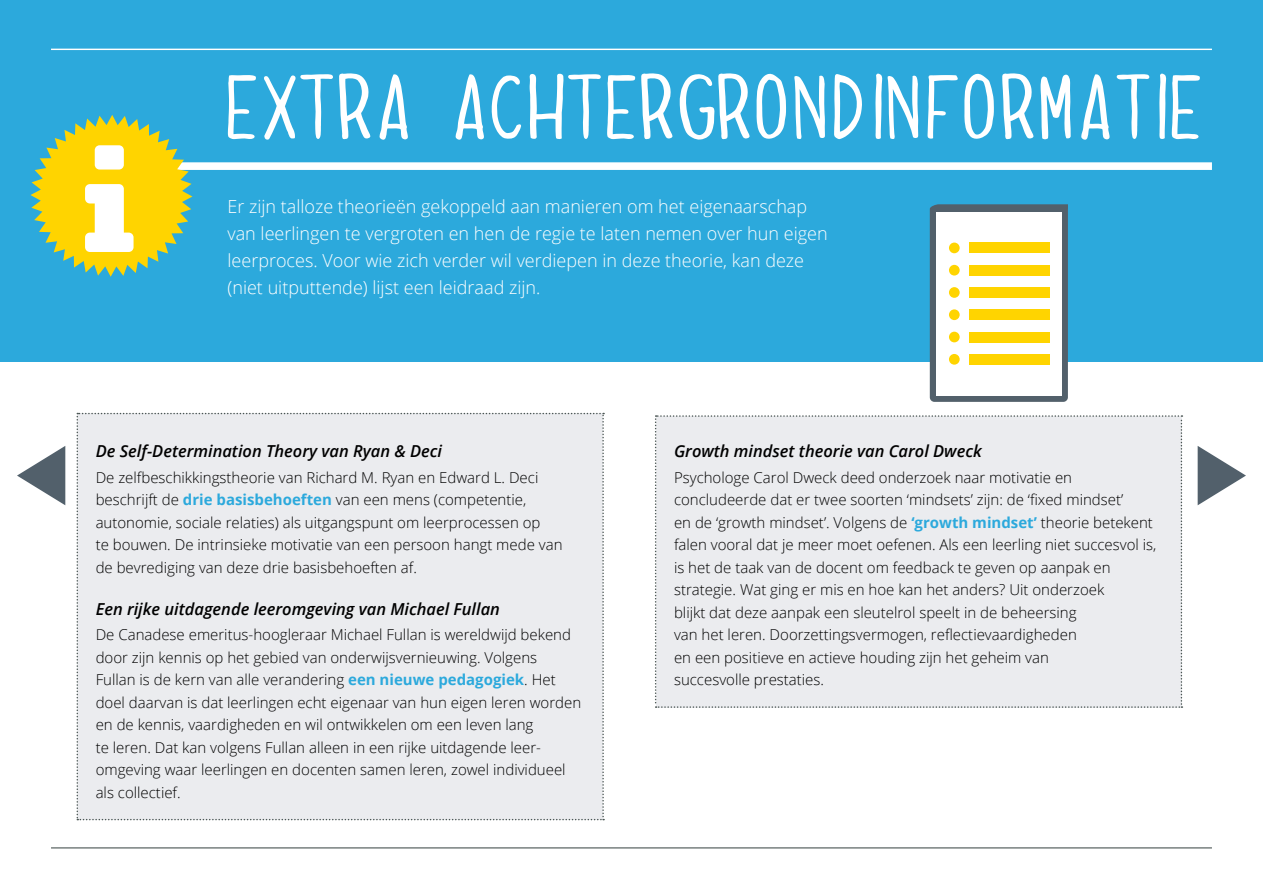
<style>
.page{position:relative;width:1263px;height:893px;background:#fff}
.page>*{position:absolute;margin:0;border:0;box-sizing:border-box;transform-origin:0 0}
.t1{font:75px "Dolce Caffe";color:#fff}
.t2{font:300 18px/27px "Open Sans";color:#fff}
.t3{font:italic 600 16.5px "Open Sans";color:#000}
.t4{font:300 15px/22.5px "Open Sans";color:#000}
.s1{font-weight:700;color:#2ca9dc}
</style>
<div class="page">
<hr style="left:51px;top:847px;width:1161px;height:1px;background:#4b5654">
<svg style="left:1198px;top:446px;width:48px;height:59px"></svg>
<svg style="left:17px;top:446px;width:48px;height:59px"></svg>
<div style="left:0;top:0;width:1263px;height:361px;background:#2ca9dc"></div>
<hr style="left:51px;top:49px;width:1161px;height:1px;background:#fff">
<div style="left:51px;top:162px;width:1161px;height:8px;background:#fff"></div>
<div style="left:77px;top:413px;width:527px;height:407px;background:#ebecef"></div>
<div style="left:655px;top:415px;width:527px;height:293px;background:#ebecef"></div>
<svg style="left:30px;top:115px;width:162px;height:162px"></svg>
<svg style="left:930px;top:204px;width:137px;height:197px;background:#576671"></svg>
<div style="left:936px;top:212px;width:126px;height:183px;background:#fff"></div>
<div style="left:969px;top:243px;width:80px;height:10px;background:#ffd400"></div>
<div style="left:949px;top:243px;width:11px;height:10px;background:#ffd400;border-radius:50%"></div>
<div style="left:969px;top:265px;width:80px;height:11px;background:#ffd400"></div>
<div style="left:949px;top:265px;width:11px;height:11px;background:#ffd400;border-radius:50%"></div>
<div style="left:969px;top:287px;width:80px;height:11px;background:#ffd400"></div>
<div style="left:949px;top:287px;width:11px;height:11px;background:#ffd400;border-radius:50%"></div>
<div style="left:969px;top:309px;width:80px;height:11px;background:#ffd400"></div>
<div style="left:949px;top:309px;width:11px;height:11px;background:#ffd400;border-radius:50%"></div>
<div style="left:969px;top:332px;width:80px;height:10px;background:#ffd400"></div>
<div style="left:949px;top:332px;width:11px;height:10px;background:#ffd400;border-radius:50%"></div>
<div style="left:969px;top:354px;width:80px;height:11px;background:#ffd400"></div>
<div style="left:949px;top:354px;width:11px;height:11px;background:#ffd400;border-radius:50%"></div>
<h1 class="t1" style="left:227px;top:56px;width:980px">EXTRA ACHTERGRONDINFORMATIE</h1>
<p class="t2" style="left:227px;top:193px;width:602px">Er zijn talloze theorieën gekoppeld aan manieren om het eigenaarschap van leerlingen te vergroten en hen de regie te laten nemen over hun eigen leerproces. Voor wie zich verder wil verdiepen in deze theorie, kan deze (niet uitputtende) lijst een leidraad zijn.</p>
<p class="t3" style="left:96px;top:440px;width:348px">De Self-Determination Theory van Ryan &amp; Deci</p>
<p class="t4" style="left:96px;top:466px;width:468px">De zelfbeschikkingstheorie van Richard M. Ryan en Edward L. Deci beschrijft de <span class="s1">drie basisbehoeften</span> van een mens (competentie, autonomie, sociale relaties) als uitgangspunt om leerprocessen op<br>te bouwen. De intrinsieke motivatie van een persoon hangt mede van de bevrediging van deze drie basisbehoeften af.</p>
<p class="t3" style="left:96px;top:597px;width:406px">Een rijke uitdagende leeromgeving van Michael Fullan</p>
<p class="t4" style="left:96px;top:623px;width:487px">De Canadese emeritus-hoogleraar Michael Fullan is wereldwijd bekend door zijn kennis op het gebied van onderwijsvernieuwing. Volgens<br>Fullan is de kern van alle verandering <span class="s1">een nieuwe pedagogiek</span>. Het doel daarvan is dat leerlingen echt eigenaar van hun eigen leren worden en de kennis, vaardigheden en wil ontwikkelen om een leven lang<br>te leren. Dat kan volgens Fullan alleen in een rijke uitdagende leer&shy;omgeving waar leerlingen en docenten samen leren, zowel individueel als collectief.</p>
<p class="t3" style="left:674px;top:440px;width:309px">Growth mindset theorie van Carol Dweck</p>
<p class="t4" style="left:674px;top:466px;width:484px">Psychologe Carol Dweck deed onderzoek naar motivatie en concludeerde dat er twee soorten ‘mindsets’ zijn: de ‘fixed mindset’<br>en de ‘growth mindset’. Volgens de <span class="s1">‘growth mindset’</span> theorie betekent falen vooral dat je meer moet oefenen. Als een leerling niet succesvol is, is het de taak van de docent om feedback te geven op aanpak en strategie. Wat ging er mis en hoe kan het anders? Uit onderzoek<br>blijkt dat deze aanpak een sleutelrol speelt in de beheersing<br>van het leren. Doorzettingsvermogen, reflectievaardigheden<br>en een positieve en actieve houding zijn het geheim van<br>succesvolle prestaties.</p>
</div>
